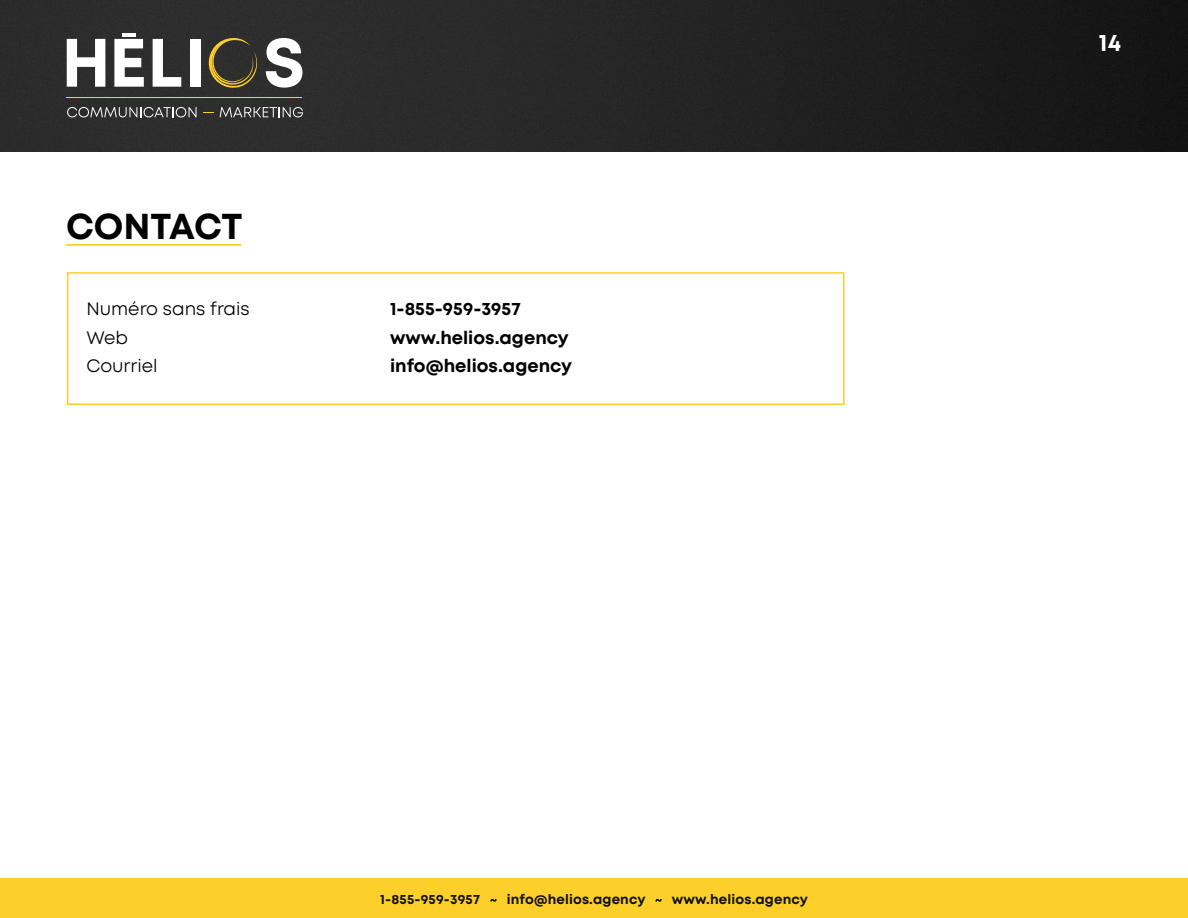
<style>
.page{position:relative;width:1188px;height:918px;background:#fff}
.page>*{position:absolute;margin:0;border:0;box-sizing:border-box;transform-origin:0 0}
.t1{font:700 36px "Mont";letter-spacing:-.005em;color:#000}
.t2{font:700 24px "Mont";color:#fff}
.t3{font:700 18px "Mont";color:#000}
.t4{font:18px "Mont";color:#000}
.t5{font:700 13.5px "Mont";letter-spacing:.01em;color:#121212}
</style>
<div class="page">
<img style="left:0;top:0;width:1188px;height:151px">
<svg style="left:67px;top:39px;width:38px;height:48px"></svg>
<svg style="left:114px;top:39px;width:30px;height:48px"></svg>
<svg style="left:153px;top:39px;width:28px;height:48px"></svg>
<div style="left:190px;top:39px;width:10px;height:48px;background:#fff"></div>
<svg style="left:266px;top:38px;width:36px;height:50px"></svg>
<hr style="left:122px;top:34px;width:14px;height:3px;background:#fff">
<svg style="left:209px;top:38px;width:49px;height:51px;background:#4f482d"></svg>
<hr style="left:66px;top:97px;width:235px;height:1px;background:#fdcf2a">
<svg style="left:67px;top:107px;width:130px;height:10px"></svg>
<svg style="left:220px;top:107px;width:83px;height:10px"></svg>
<div style="left:0;top:878px;width:1188px;height:40px;background:#fccf2b"></div>
<svg style="left:490px;top:899px;width:7px;height:3px"></svg>
<svg style="left:655px;top:899px;width:7px;height:3px"></svg>
<hr style="left:66px;top:244px;width:175px;height:2px;background:#fdcf2a">
<div style="left:67px;top:272px;width:778px;height:133px;border:2px solid #fdcf2a"></div>
<h1 class="t1" style="left:66px;top:203px;width:178px">CONTACT</h1>
<h3 class="t4" style="left:86px;top:298px;width:165px">Numéro sans frais</h3>
<h3 class="t3" style="left:390px;top:297px;width:132px">1-855-959-3957</h3>
<h3 class="t4" style="left:86px;top:326px;width:43px">Web</h3>
<h3 class="t3" style="left:390px;top:326px;width:180px">www.helios.agency</h3>
<h3 class="t4" style="left:86px;top:355px;width:73px">Courriel</h3>
<h3 class="t3" style="left:390px;top:354px;width:183px">info@helios.agency</h3>
<p class="t5" style="left:380px;top:891px;width:101px">1-855-959-3957</p>
<p class="t5" style="left:507px;top:891px;width:140px">info@helios.agency</p>
<p class="t5" style="left:672px;top:891px;width:138px">www.helios.agency</p>
<h2 class="t2" style="left:1099px;top:27px;width:24px">14</h2>
</div>
